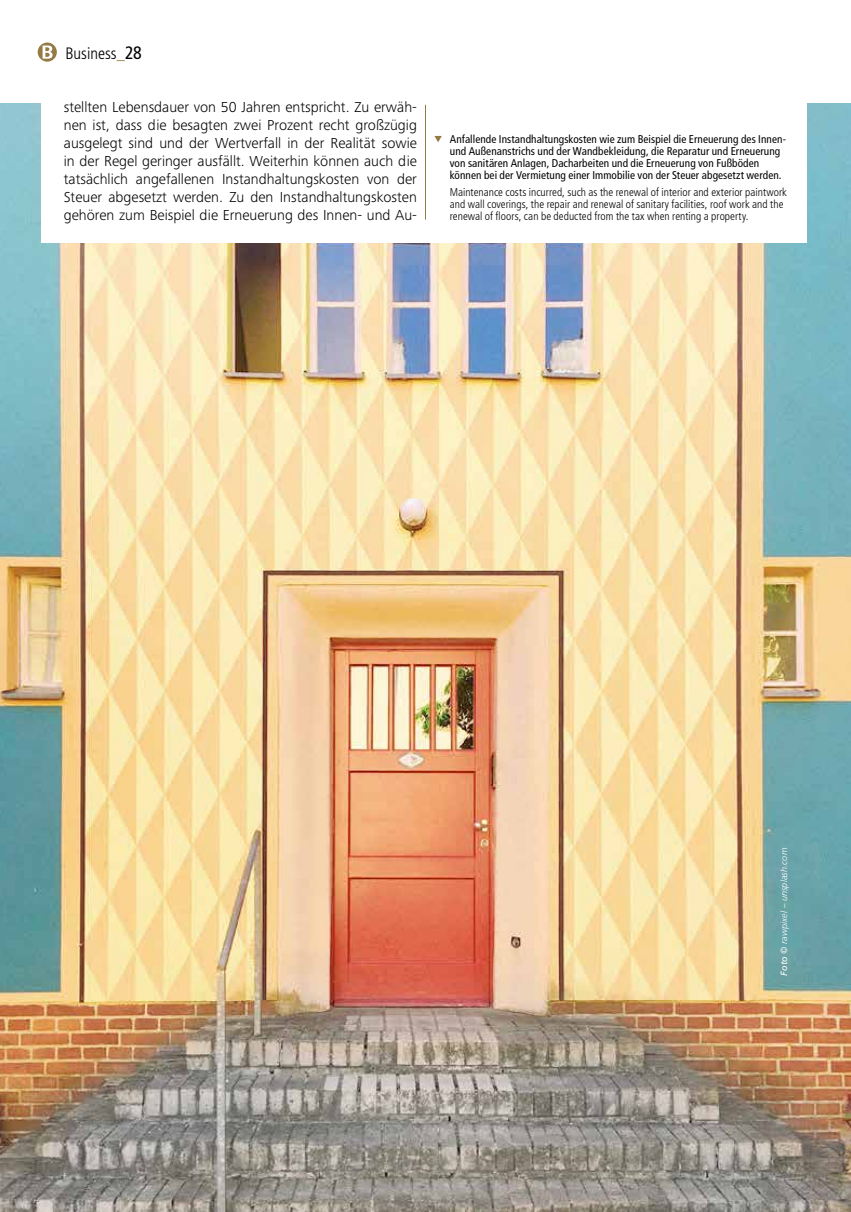
<style>
.page{position:relative;width:851px;height:1212px;background:#fff}
.page>*{position:absolute;margin:0;border:0;box-sizing:border-box;transform-origin:0 0}
.t1{font:300 condensed 16.5px "Frutiger LT Pro";color:#000}
.t2{font:300 15px/18px "Frutiger Next Pro";color:#000;text-align:justify}
.t3{font:condensed 11.25px/12px "Frutiger LT Pro";letter-spacing:.005em;color:#000}
.t4{font:300 condensed 11.25px/12px "Frutiger LT Pro";letter-spacing:.005em;color:#000}
.t5{font:italic 300 9px "Frutiger LT Pro";letter-spacing:.015em;color:#fff}
.s1{font-weight:700;color:#947a45}
.s2{font-weight:400;font-size:18px}
.s3{font-weight:400}
</style>
<div class="page">
<svg style="left:38px;top:43px;width:19px;height:19px"></svg>
<img style="left:0;top:103px;width:850px;height:1109px">
<div style="left:41px;top:92px;width:765px;height:151px;background:#fff"></div>
<svg style="left:434px;top:136px;width:8px;height:6px"></svg>
<hr style="left:425px;top:105px;width:1px;height:115px;background:#947a45">
<p class="t1" style="left:65px;top:43px;width:78px">Business<span class="s1">_</span><span class="s2">28</span></p>
<p class="t2" style="left:64px;top:98px;width:354px">stellten Lebensdauer von 50 Jahren entspricht. Zu erwäh&shy;nen ist, dass die besagten zwei Prozent recht großzügig ausgelegt sind und der Wertverfall in der Realität sowie in der Regel geringer ausfällt. Weiterhin können auch die tatsächlich angefallenen Instandhaltungskosten von der Steuer abgesetzt werden. Zu den Instandhaltungskosten gehören zum Beispiel die Erneuerung des Innen- und Au-</p>
<p class="t3" style="left:450px;top:133px;width:338px">Anfallende Instandhaltungskosten wie zum Beispiel die Erneuerung des Innen&shy;und Außenanstrichs und der Wandbekleidung, die Reparatur und Erneuerung von sanitären Anlagen, Dacharbeiten und die Erneuerung von Fußböden können bei der Vermietung einer Immobilie von der Steuer abgesetzt werden.</p>
<p class="t4" style="left:450px;top:186px;width:339px">Maintenance costs incurred, such as the renewal of interior and exterior paintwork and wall coverings, the repair and renewal of sanitary facilities, roof work and the renewal of floors, can be deducted from the tax when renting a property.</p>
<p class="t5" style="left:778px;top:976px;width:129px;rotate:-90deg"><span class="s3">Foto</span> © rawpixel – unsplash.com</p>
</div>
